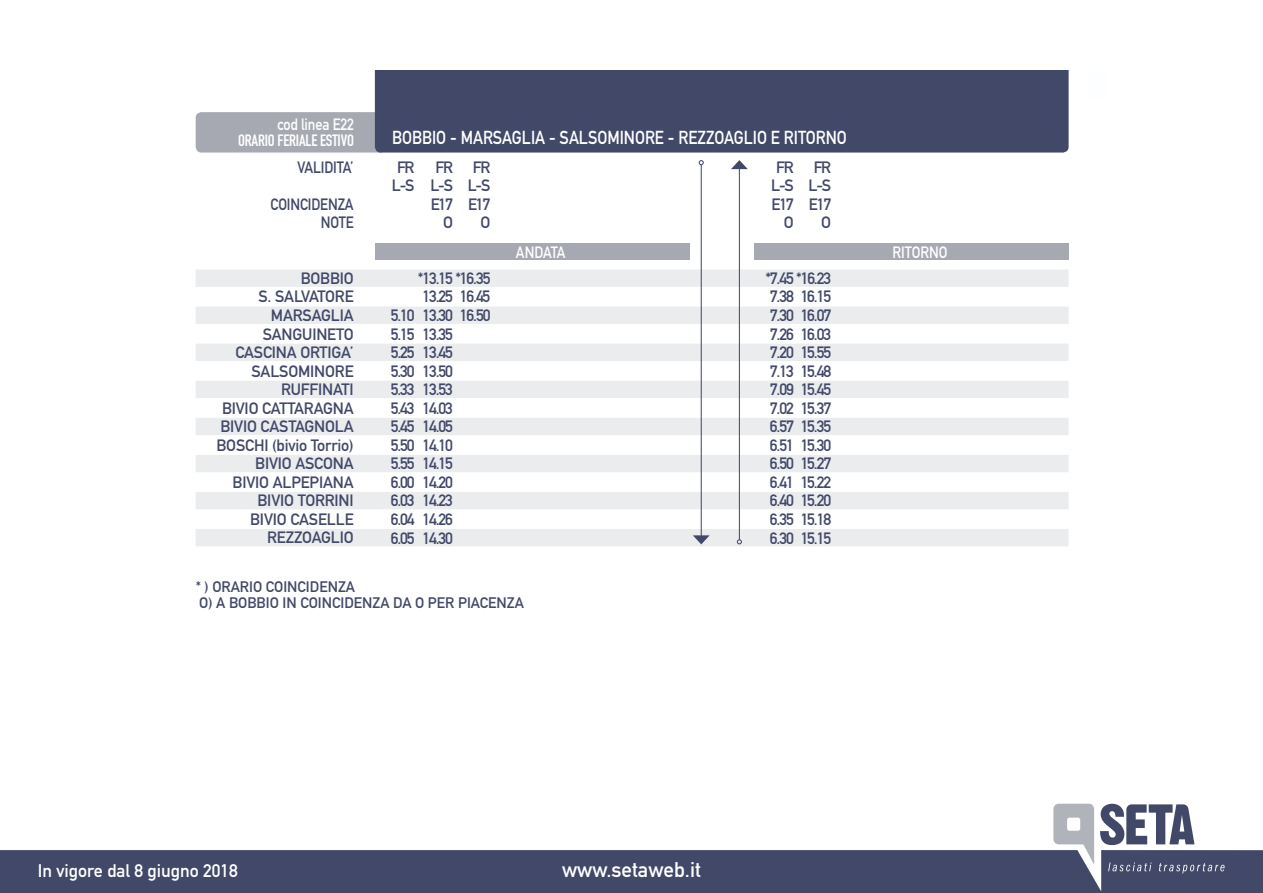
<style>
.page{position:relative;width:1263px;height:893px;background:#fff}
.page>*{position:absolute;margin:0;border:0;box-sizing:border-box;transform-origin:0 0}
.t1{font:21px "DIN Mittelschrift Alternate";color:#fff}
.t2{font:18.6px "DIN Mittelschrift";color:#fff;scale:.88 1}
.t3{font:18px "DIN Mittelschrift";color:#fff}
.t4{font:16.2px/18.6px "DIN Mittelschrift Alternate";letter-spacing:-.01em;color:#414868;text-align:right}
.t5{font:16.2px/18.6px "DIN Mittelschrift Alternate";letter-spacing:-.01em;color:#414868;text-align:right;scale:.88 1}
.t6{font:16.2px "DIN Engschrift Alternate";letter-spacing:-.01em;color:#fff}
.t7{font:16.2px "DIN Mittelschrift";color:#fff;scale:.88 1}
.t8{font:16.2px "DIN Mittelschrift Alternate";letter-spacing:-.01em;color:#fff;scale:.88 1}
.t9{font:15px/16.2px "DIN Mittelschrift Alternate";color:#414868}
</style>
<div class="page">
<svg style="left:1053px;top:804px;width:41px;height:46px"></svg>
<div style="left:0;top:850px;width:1263px;height:43px;background:#414868"></div>
<svg style="left:1108px;top:862px;width:116px;height:11px"></svg>
<svg style="left:1100px;top:804px;width:94px;height:41px"></svg>
<div style="left:196px;top:269px;width:872px;height:18px;background:#eaecee"></div>
<div style="left:196px;top:307px;width:872px;height:17px;background:#eaecee"></div>
<div style="left:196px;top:344px;width:872px;height:17px;background:#eaecee"></div>
<div style="left:196px;top:381px;width:872px;height:17px;background:#eaecee"></div>
<div style="left:196px;top:418px;width:872px;height:17px;background:#eaecee"></div>
<div style="left:196px;top:455px;width:872px;height:17px;background:#eaecee"></div>
<div style="left:196px;top:492px;width:872px;height:17px;background:#eaecee"></div>
<div style="left:196px;top:529px;width:872px;height:17px;background:#eaecee"></div>
<div style="left:196px;top:112px;width:190px;height:41px;background:#a6a9b1;border-radius:6px"></div>
<div style="left:375px;top:71px;width:693px;height:82px;background:#414868"></div>
<div style="left:375px;top:243px;width:314px;height:16px;background:#a6a9b1"></div>
<div style="left:754px;top:243px;width:314px;height:16px;background:#a6a9b1"></div>
<hr style="left:701px;top:165px;width:1px;height:372px;background:#414868">
<svg style="left:699px;top:160px;width:5px;height:5px"></svg>
<svg style="left:693px;top:535px;width:17px;height:9px"></svg>
<hr style="left:739px;top:168px;width:1px;height:372px;background:#414868">
<svg style="left:737px;top:539px;width:5px;height:5px"></svg>
<svg style="left:731px;top:160px;width:17px;height:9px"></svg>
<p class="t8" style="left:277px;top:115px;width:89px">cod linea E22</p>
<p class="t6" style="left:238px;top:131px;width:117px">ORARIO FERIALE ESTIVO</p>
<p class="t5" style="left:297px;top:158px;width:66px">VALIDITA’</p>
<p class="t5" style="left:271px;top:195px;width:96px">COINCIDENZA<br>NOTE</p>
<p class="t2" style="left:392px;top:127px;width:518px">BOBBIO - MARSAGLIA - SALSOMINORE - REZZOAGLIO E RITORNO</p>
<p class="t4" style="left:397px;top:158px;width:19px">FR</p>
<p class="t4" style="left:435px;top:158px;width:56px">FR FR</p>
<p class="t4" style="left:392px;top:176px;width:100px">L-S L-S L-S</p>
<p class="t4" style="left:431px;top:195px;width:61px">E17 E17</p>
<p class="t4" style="left:443px;top:213px;width:11px">O</p>
<p class="t4" style="left:480px;top:213px;width:11px">O</p>
<p class="t7" style="left:516px;top:243px;width:58px">ANDATA</p>
<p class="t4" style="left:776px;top:158px;width:56px">FR FR</p>
<p class="t4" style="left:771px;top:176px;width:62px">L-S L-S</p>
<p class="t4" style="left:771px;top:195px;width:61px">E17 E17</p>
<p class="t4" style="left:784px;top:213px;width:11px">O</p>
<p class="t4" style="left:821px;top:213px;width:11px">O</p>
<p class="t4" style="left:217px;top:269px;width:139px">BOBBIO<br>S. SALVATORE<br>MARSAGLIA<br>SANGUINETO<br>CASCINA ORTIGA’<br>SALSOMINORE<br>RUFFINATI<br>BIVIO CATTARAGNA<br>BIVIO CASTAGNOLA<br>BOSCHI (bivio Torrio)<br>BIVIO ASCONA<br>BIVIO ALPEPIANA<br>BIVIO TORRINI<br>BIVIO CASELLE<br>REZZOAGLIO</p>
<p class="t9" style="left:196px;top:578px;width:330px">* ) ORARIO COINCIDENZA<br>O) A BOBBIO IN COINCIDENZA DA O PER PIACENZA</p>
<p class="t4" style="left:418px;top:269px;width:74px">*13.15 *16.35</p>
<p class="t4" style="left:422px;top:287px;width:69px">13.25 16.45</p>
<p class="t4" style="left:391px;top:306px;width:101px">5.10 13.30 16.50</p>
<p class="t4" style="left:391px;top:324px;width:64px">5.15 13.35</p>
<p class="t4" style="left:391px;top:343px;width:64px">5.25 13.45</p>
<p class="t4" style="left:391px;top:362px;width:64px">5.30 13.50</p>
<p class="t4" style="left:391px;top:380px;width:64px">5.33 13.53</p>
<p class="t4" style="left:391px;top:399px;width:64px">5.43 14.03</p>
<p class="t4" style="left:391px;top:417px;width:64px">5.45 14.05</p>
<p class="t4" style="left:391px;top:436px;width:64px">5.50 14.10</p>
<p class="t4" style="left:391px;top:454px;width:64px">5.55 14.15</p>
<p class="t4" style="left:391px;top:473px;width:64px">6.00 14.20</p>
<p class="t4" style="left:391px;top:491px;width:64px">6.03 14.23</p>
<p class="t4" style="left:391px;top:510px;width:64px">6.04 14.26</p>
<p class="t4" style="left:391px;top:528px;width:64px">6.05 14.30</p>
<p class="t4" style="left:765px;top:269px;width:67px;text-align:justify">*7.45 *16.23<br>7.38 16.15<br>7.30 16.07<br>7.26 16.03<br>7.20 15.55<br>7.13 15.48<br>7.09 15.45<br>7.02 15.37<br>6.57 15.35<br>6.51 15.30<br>6.50 15.27<br>6.41 15.22<br>6.40 15.20<br>6.35 15.18<br>6.30 15.15</p>
<p class="t7" style="left:892px;top:243px;width:64px">RITORNO</p>
<p class="t3" style="left:38px;top:861px;width:201px">In vigore dal 8 giugno 2018</p>
<p class="t1" style="left:562px;top:857px;width:140px">www.setaweb.it</p>
</div>
